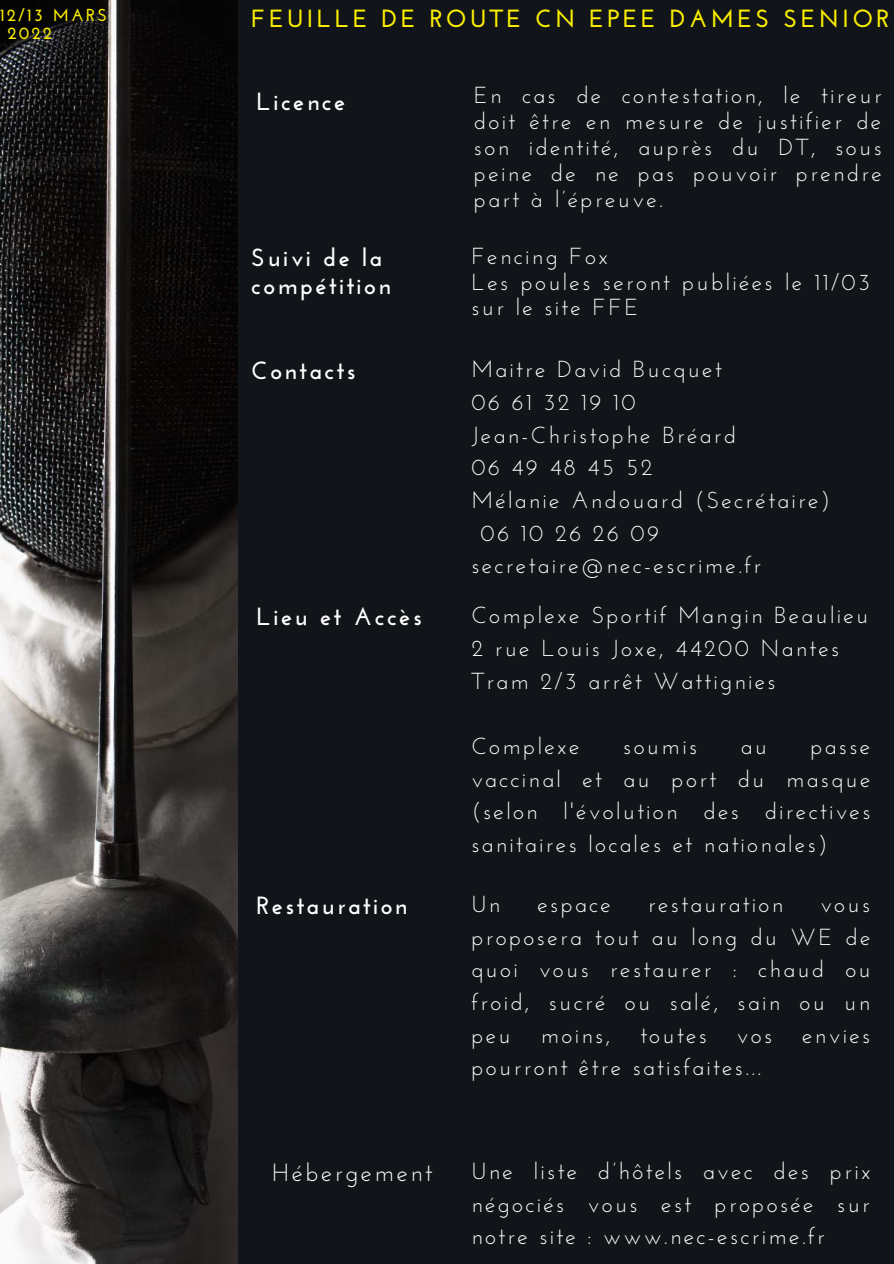
<style>
.page{position:relative;width:894px;height:1264px;background:#fff}
.page>*{position:absolute;margin:0;border:0;box-sizing:border-box;transform-origin:0 0}
.t1{font:700 24.9px/28.2px "Josefin Sans";letter-spacing:.1em;color:#fff}
.t2{font:700 24.9px "Josefin Sans";letter-spacing:.13em;color:#fbee00}
.t3{font:24.9px "Josefin Sans";letter-spacing:.1em;color:#fff}
.t4{font:23.25px/32.7px "Josefin Sans";letter-spacing:.1em;color:#fff;text-align:justify}
.t5{font:700 17.4px/18px "Josefin Sans";letter-spacing:.13em;color:#fbee00}
</style>
<div class="page">
<div style="left:234px;top:0;width:659px;height:1263px;background:#111519"></div>
<img style="left:0;top:0;width:238px;height:1263px">
<p class="t5" style="left:7px;top:8px;width:101px;text-indent:-7px">12/13 MARS<br>2022</p>
<p class="t2" style="left:251px;top:9px;width:639px">FEUILLE DE ROUTE CN EPEE DAMES SENIOR</p>
<p class="t1" style="left:256px;top:90px;width:90px">Licence</p>
<p class="t4" style="left:474px;top:84px;width:409px;line-height:26px">En cas de contestation, le tireur doit être en mesure de justifier de son identité, auprès du DT, sous peine de ne pas pouvoir prendre part à l’épreuve.</p>
<p class="t1" style="left:251px;top:245px;width:141px">Suivi de la compétition</p>
<p class="t4" style="left:471px;top:245px;width:400px;line-height:26px;text-align:left">Fencing Fox<br>Les poules seront publiées le 11/03 sur le site FFE</p>
<p class="t1" style="left:251px;top:359px;width:106px">Contacts</p>
<p class="t4" style="left:471px;top:355px;width:252px">Maitre David Bucquet</p>
<p class="t4" style="left:471px;top:388px;width:166px">06 61 32 19 10</p>
<p class="t4" style="left:471px;top:420px;width:266px">Jean-Christophe Bréard</p>
<p class="t4" style="left:471px;top:453px;width:182px">06 49 48 45 52</p>
<p class="t4" style="left:471px;top:486px;width:360px">Mélanie Andouard (Secrétaire)</p>
<p class="t4" style="left:480px;top:518px;width:180px">06 10 26 26 09</p>
<p class="t4" style="left:471px;top:551px;width:291px">secretaire@nec-escrime.fr</p>
<p class="t1" style="left:256px;top:605px;width:167px">Lieu et Accès</p>
<p class="t4" style="left:471px;top:601px;width:398px;text-align:left">Complexe Sportif Mangin Beaulieu<br>2 rue Louis Joxe, 44200 Nantes<br>Tram 2/3 arrêt Wattignies</p>
<p class="t1" style="left:256px;top:893px;width:152px">Restauration</p>
<p class="t3" style="left:272px;top:1162px;width:162px">Hébergement</p>
<p class="t4" style="left:471px;top:731px;width:110px">Complexe</p>
<p class="t4" style="left:623px;top:731px;width:75px">soumis</p>
<p class="t4" style="left:740px;top:731px;width:28px">au</p>
<p class="t4" style="left:471px;top:731px;width:400px;text-indent:339px">passe vaccinal et au port du masque (selon l'évolution des directives sanitaires locales et nationales)</p>
<p class="t4" style="left:471px;top:889px;width:30px">Un</p>
<p class="t4" style="left:537px;top:889px;width:75px">espace</p>
<p class="t4" style="left:648px;top:889px;width:137px">restauration</p>
<p class="t4" style="left:471px;top:889px;width:401px;text-indent:349px">vous proposera tout au long du WE de quoi vous restaurer : chaud ou froid, sucré ou salé, sain ou un peu</p>
<p class="t4" style="left:540px;top:1020px;width:71px">moins,</p>
<p class="t4" style="left:640px;top:1020px;width:68px">toutes</p>
<p class="t4" style="left:736px;top:1020px;width:37px">vos</p>
<p class="t4" style="left:802px;top:1020px;width:70px">envies</p>
<p class="t4" style="left:471px;top:1053px;width:291px">pourront être satisfaites...</p>
<p class="t4" style="left:471px;top:1156px;width:401px">Une liste d’hôtels avec des prix négociés vous est proposée sur notre site : www.nec-escrime.fr</p>
</div>
